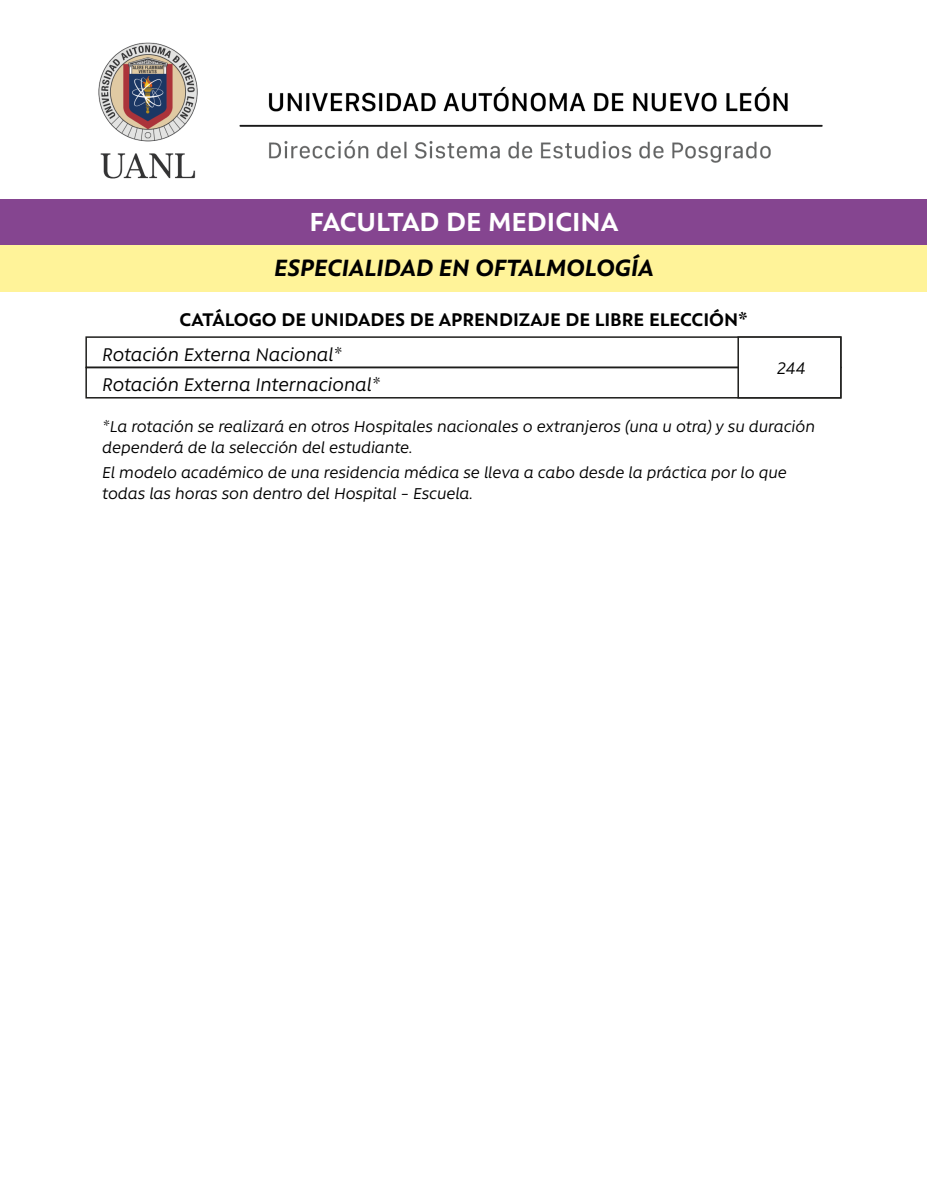
<style>
.page{position:relative;width:927px;height:1197px;background:#fff}
.page>*{position:absolute;margin:0;border:0;box-sizing:border-box;transform-origin:0 0}
.t1{font:700 30px "Rawson Pro";color:#fff}
.t2{font:italic 700 27px "Rawson Pro";color:#000}
.t3{font:italic 21px/30.2px "Rawson Pro";color:#000}
.t4{font:700 21px "Rawson Pro";color:#000}
.t5{font:italic 19.05px "Rawson Pro";color:#000}
.t6{font:italic 18px/21.6px "Rawson Pro";color:#000}
</style>
<div class="page">
<img style="left:98px;top:42px;width:725px;height:137px">
<div style="left:0;top:199px;width:927px;height:46px;background:#854590"></div>
<div style="left:0;top:245px;width:927px;height:47px;background:#fff399"></div>
<div style="left:85px;top:336px;width:756px;height:32px;border:2px solid #1d1d1b"></div>
<div style="left:85px;top:367px;width:756px;height:31px;border:2px solid #1d1d1b"></div>
<div style="left:737px;top:336px;width:104px;height:62px;background:#fff;border:2px solid #1d1d1b"></div>
<h1 class="t1" style="left:309px;top:204px;width:310px">FACULTAD DE MEDICINA</h1>
<h2 class="t2" style="left:274px;top:252px;width:381px">ESPECIALIDAD EN OFTALMOLOGÍA</h2>
<p class="t4" style="left:180px;top:307px;width:569px">CATÁLOGO DE UNIDADES DE APRENDIZAJE DE LIBRE ELECCIÓN*</p>
<p class="t3" style="left:102px;top:339px;width:279px">Rotación Externa Nacional*<br>Rotación Externa Internacional*</p>
<p class="t5" style="left:777px;top:358px;width:30px">244</p>
<p class="t6" style="left:102px;top:415px;width:714px">*La rotación se realizará en otros Hospitales nacionales o extranjeros (una u otra) y su duración dependerá de la selección del estudiante.</p>
<p class="t6" style="left:102px;top:461px;width:686px">El modelo académico de una residencia médica se lleva a cabo desde la práctica por lo que todas las horas son dentro del Hospital – Escuela.</p>
</div>
